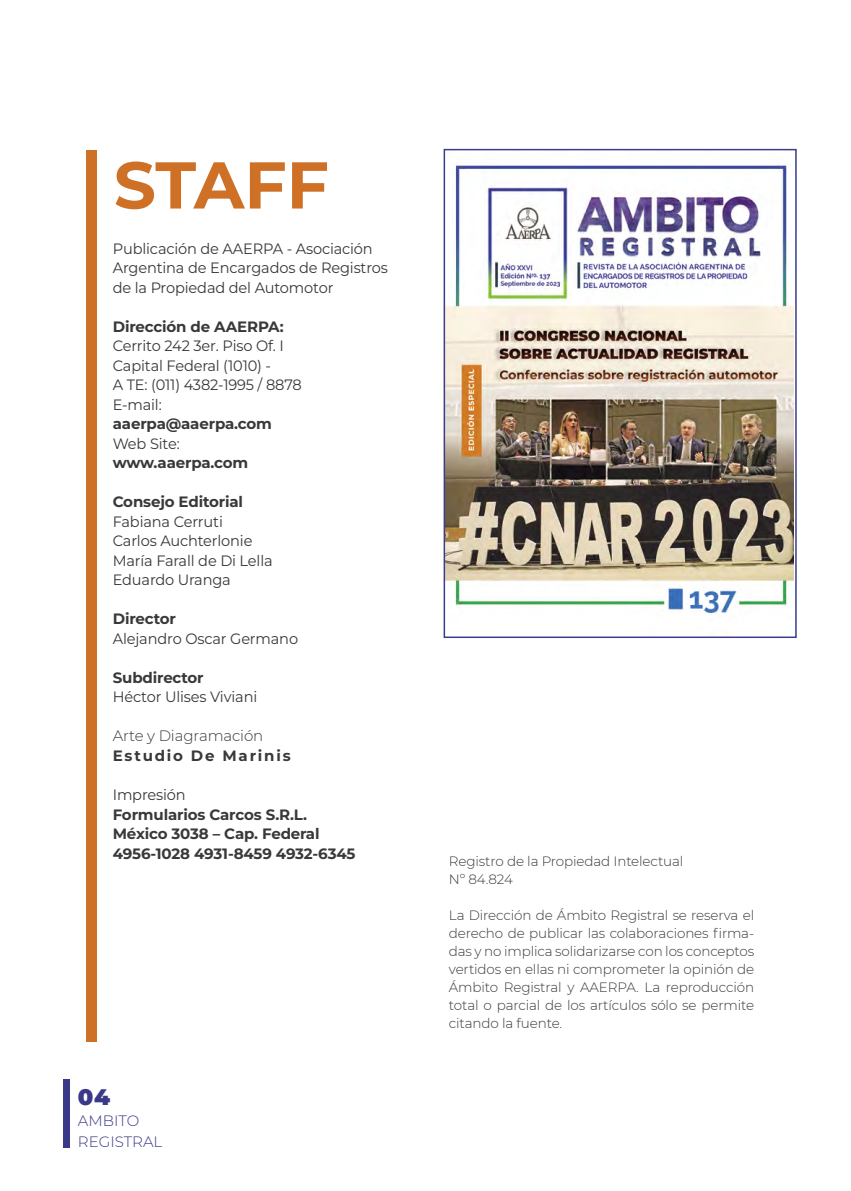
<style>
.page{position:relative;width:851px;height:1191px;background:#fff}
.page>*{position:absolute;margin:0;border:0;box-sizing:border-box;transform-origin:0 0}
.t1{font:700 66px "Montserrat";letter-spacing:-.005em;color:#cf7027}
.t2{font:900 22.5px "Montserrat";color:#3a3888}
.t3{font:15px/19.5px "Montserrat";letter-spacing:-.01em;color:#393939}
.t4{font:700 15px/19.5px "Montserrat";letter-spacing:-.01em;color:#393939}
.t5{font:300 15px "Montserrat";letter-spacing:-.01em;color:#393939}
.t6{font:700 15px "Montserrat";letter-spacing:.12em;color:#393939}
.t7{font:300 15px/21px "Montserrat";color:#3a3888}
.t8{font:300 13.5px/18px "Montserrat";letter-spacing:-.01em;color:#393939}
</style>
<div class="page">
<div style="left:63px;top:1079px;width:7px;height:68px;background:#3a3888"></div>
<img style="left:446px;top:164px;width:347px;height:450px">
<div style="left:443px;top:149px;width:353px;height:489px;border:2px solid #3a3d8c"></div>
<div style="left:86px;top:150px;width:10px;height:892px;background:#cf7027"></div>
<h1 class="t1" style="left:114px;top:141px;width:216px">STAFF</h1>
<p class="t3" style="left:113px;top:238px;width:277px">Publicación de AAERPA - Asociación<br>Argentina de Encargados de Registros de la Propiedad del Automotor</p>
<p class="t4" style="left:113px;top:316px;width:172px">Dirección de AAERPA:</p>
<p class="t3" style="left:113px;top:336px;width:190px">Cerrito 242 3er. Piso Of. I<br>Capital Federal (1010) -<br>A TE: (011) 4382-1995 / 8878<br>E-mail:</p>
<p class="t4" style="left:113px;top:414px;width:161px">aaerpa@aaerpa.com</p>
<p class="t3" style="left:113px;top:433px;width:69px">Web Site:</p>
<p class="t4" style="left:113px;top:453px;width:137px">www.aaerpa.com</p>
<p class="t4" style="left:113px;top:492px;width:132px">Consejo Editorial</p>
<p class="t3" style="left:113px;top:511px;width:161px">Fabiana Cerruti<br>Carlos Auchterlonie<br>María Farall de Di Lella<br>Eduardo Uranga</p>
<p class="t4" style="left:113px;top:609px;width:65px">Director</p>
<p class="t3" style="left:113px;top:628px;width:187px">Alejandro Oscar Germano</p>
<p class="t4" style="left:113px;top:667px;width:92px">Subdirector</p>
<p class="t3" style="left:113px;top:687px;width:146px">Héctor Ulises Viviani</p>
<p class="t5" style="left:113px;top:726px;width:152px">Arte y Diagramación</p>
<p class="t6" style="left:113px;top:745px;width:179px">Estudio De Marinis</p>
<p class="t3" style="left:113px;top:784px;width:74px">Impresión</p>
<p class="t4" style="left:113px;top:804px;width:244px">Formularios Carcos S.R.L.<br>México 3038 – Cap. Federal<br>4956-1028 4931-8459 4932-6345</p>
<h2 class="t2" style="left:78px;top:1082px;width:34px">04</h2>
<p class="t7" style="left:78px;top:1110px;width:86px">AMBITO<br>REGISTRAL</p>
<p class="t8" style="left:449px;top:852px;width:236px">Registro de la Propiedad Intelectual<br>Nº 84.824</p>
<p class="t8" style="left:449px;top:906px;width:307px;text-align:justify">La Dirección de Ámbito Registral se reserva el derecho de publicar las colaboraciones firma&shy;das y no implica solidarizarse con los conceptos vertidos en ellas ni comprometer la opinión de Ámbito Registral y AAERPA. La reproducción total o parcial de los artículos sólo se permite citando la fuente.</p>
</div>
